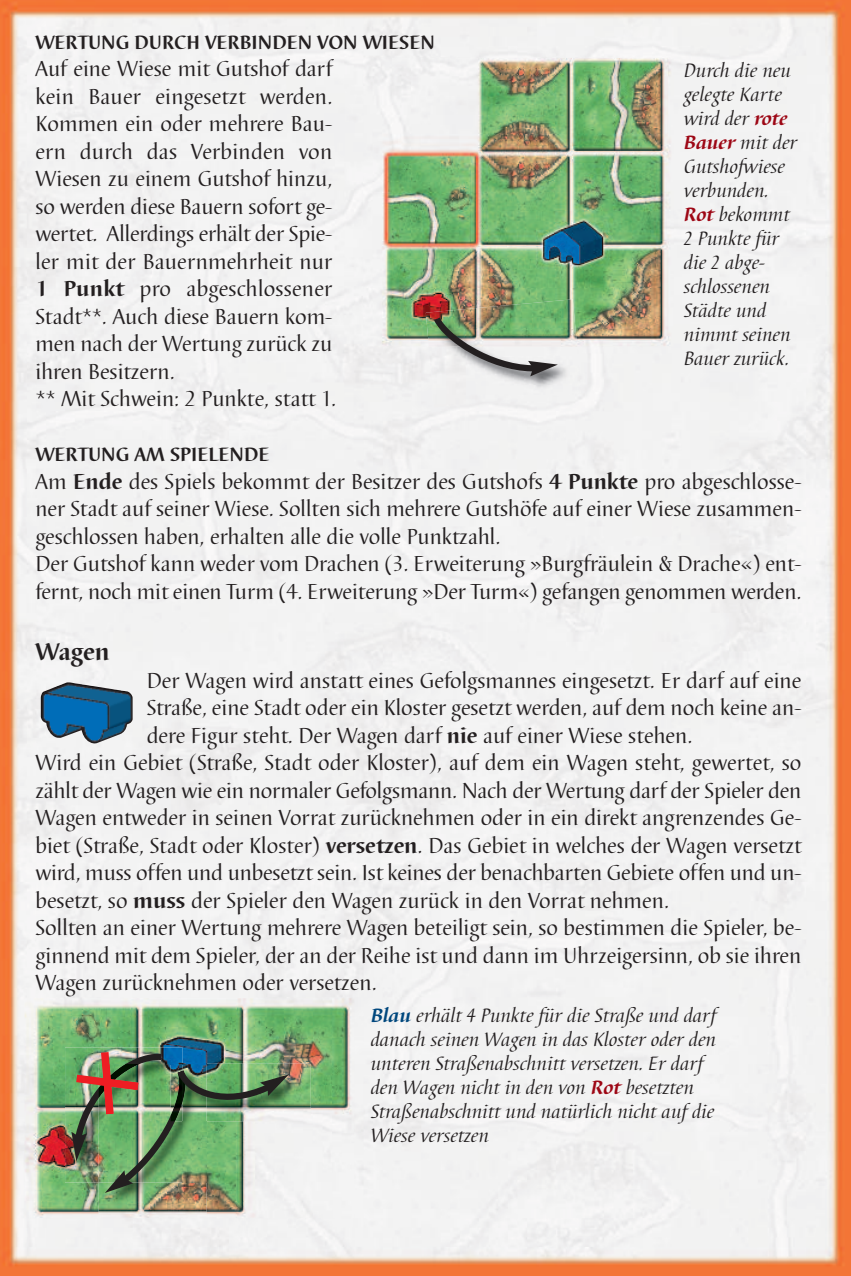
<style>
.page{position:relative;width:851px;height:1276px;background:#fff}
.page>*{position:absolute;margin:0;border:0;box-sizing:border-box;transform-origin:0 0}
.t1{font:700 25px "Barbedor T";letter-spacing:-.01em;color:#231f20}
.t2{font:22.5px/27.5px "Barbedor T";color:#231f20}
.t3{font:italic 20px/24px "Barbedor T";color:#231f20}
.t4{font:700 20px "Barbedor T";color:#231f20}
.s1{font-weight:700}
.s2{font-weight:700;color:#9d0715}
.s3{font-weight:700;color:#00477d}
</style>
<div class="page">
<img style="left:0;top:0;width:850px;height:1276px">
<img style="left:363px;top:58px;width:310px;height:288px">
<img style="left:429px;top:346px;width:152px;height:61px">
<img style="left:426px;top:299px;width:151px;height:47px">
<img style="left:428px;top:310px;width:129px;height:66px">
<img style="left:25px;top:998px;width:329px;height:220px">
<img style="left:65px;top:1047px;width:3px;height:135px">
<img style="left:99px;top:1193px;width:107px;height:21px">
<img style="left:289px;top:1063px;width:22px;height:58px">
<img style="left:68px;top:1044px;width:221px;height:149px">
<img style="left:41px;top:682px;width:92px;height:61px">
<p class="t4" style="left:35px;top:30px;width:401px">WERTUNG DURCH VERBINDEN VON WIESEN</p>
<p class="t2" style="left:35px;top:55px;width:302px">Auf eine Wiese mit Gutshof darf kein Bauer eingesetzt werden.<br>Kommen ein oder mehrere Bau&shy;ern durch das Verbinden von<br>Wiesen zu einem Gutshof hinzu, so werden diese Bauern sofort ge&shy;wertet. Allerdings erhält der Spie&shy;ler mit der Bauernmehrheit nur<br><span class="s1">1 Punkt</span> pro abgeschlossener<br>Stadt**. Auch diese Bauern kom&shy;men nach der Wertung zurück zu ihren Besitzern.<br>** Mit Schwein: 2 Punkte, statt 1.</p>
<p class="t4" style="left:35px;top:443px;width:235px">WERTUNG AM SPIELENDE</p>
<p class="t2" style="left:35px;top:467px;width:767px">Am <span class="s1">Ende</span> des Spiels bekommt der Besitzer des Gutshofs <span class="s1">4 Punkte</span> pro abgeschlosse&shy;ner Stadt auf seiner Wiese. Sollten sich mehrere Gutshöfe auf einer Wiese zusammen&shy;geschlossen haben, erhalten alle die volle Punktzahl.<br>Der Gutshof kann weder vom Drachen (3. Erweiterung »Burgfräulein &amp; Drache«) ent&shy;fernt, noch mit einen Turm (4. Erweiterung »Der Turm«) gefangen genommen werden.</p>
<p class="t1" style="left:35px;top:637px;width:76px">Wagen</p>
<p class="t2" style="left:147px;top:666px;width:656px">Der Wagen wird anstatt eines Gefolgsmannes eingesetzt. Er darf auf eine</p>
<p class="t2" style="left:147px;top:693px;width:656px">Straße, eine Stadt oder ein Kloster gesetzt werden, auf dem noch keine an-</p>
<p class="t2" style="left:147px;top:721px;width:547px">dere Figur steht. Der Wagen darf <span class="s1">nie</span> auf einer Wiese stehen.</p>
<p class="t2" style="left:35px;top:748px;width:767px">Wird ein Gebiet (Straße, Stadt oder Kloster), auf dem ein Wagen steht, gewertet, so</p>
<p class="t2" style="left:35px;top:776px;width:767px">zählt der Wagen wie ein normaler Gefolgsmann. Nach der Wertung darf der Spieler den</p>
<p class="t2" style="left:35px;top:803px;width:767px">Wagen entweder in seinen Vorrat zurücknehmen oder in ein direkt angrenzendes Ge-</p>
<p class="t2" style="left:35px;top:831px;width:767px">biet (Straße, Stadt oder Kloster) <span class="s1">versetzen</span>. Das Gebiet in welches der Wagen versetzt</p>
<p class="t2" style="left:35px;top:858px;width:767px">wird, muss offen und unbesetzt sein. Ist keines der benachbarten Gebiete offen und un-</p>
<p class="t2" style="left:35px;top:886px;width:635px">besetzt, so <span class="s1">muss</span> der Spieler den Wagen zurück in den Vorrat nehmen.</p>
<p class="t2" style="left:35px;top:913px;width:767px">Sollten an einer Wertung mehrere Wagen beteiligt sein, so bestimmen die Spieler, be-</p>
<p class="t2" style="left:35px;top:941px;width:767px">ginnend mit dem Spieler, der an der Reihe ist und dann im Uhrzeigersinn, ob sie ihren</p>
<p class="t2" style="left:35px;top:968px;width:342px">Wagen zurücknehmen oder versetzen.</p>
<p class="t3" style="left:683px;top:58px;width:115px">Durch die neu gelegte Karte wird der <span class="s2">rote<br>Bauer</span> mit der<br>Gutshofwiese verbunden.<br><span class="s2">Rot</span> bekommt<br>2 Punkte für die 2 abge&shy;schlossenen<br>Städte und nimmt seinen<br>Bauer zurück.</p>
<p class="t3" style="left:370px;top:1002px;width:347px"><span class="s3">Blau</span> erhält 4 Punkte für die Straße und darf danach seinen Wagen in das Kloster oder den unteren Straßenabschnitt versetzen. Er darf den Wagen nicht in den von <span class="s2">Rot</span> besetzten Straßenabschnitt und natürlich nicht auf die Wiese versetzen</p>
</div>
